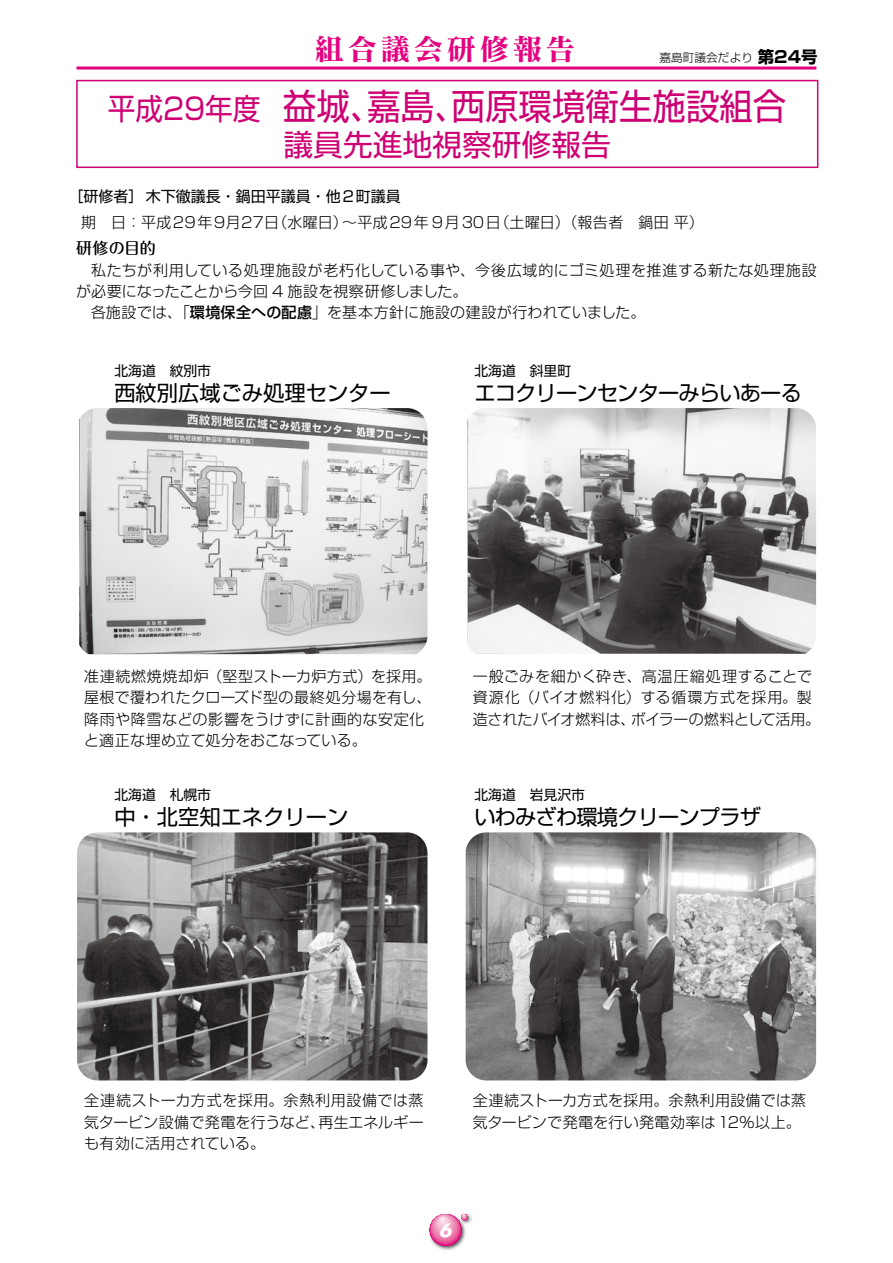
<style>
.page{position:relative;width:893px;height:1263px;background:#fff}
.page>*{position:absolute;margin:0;border:0;box-sizing:border-box;transform-origin:0 0}
.t1{font:36px "Shin Go Pro";color:#ce0073;scale:.93 1}
.t2{font:30px "Matisse Pro B";letter-spacing:.1em;color:#e4007f}
.t3{font:29.7px "Shin Go Pro";color:#ce0073}
.t4{font:29.7px "Shin Go Pro";color:#ce0073;scale:.93 1}
.t5{font:21.3px "Shin Go Pro";letter-spacing:-.04em;color:#000}
.t6{font:21.3px "Shin Go Pro";color:#000}
.t7{font:italic 700 18px "Futura";color:#fff}
.t8{font:700 16.35px "Shin Go Pro";color:#000}
.t9{font:500 15.9px "Maru Fo Pro";color:#000}
.t10{font:300 15px/21.3px "Shin Go Pro";letter-spacing:.02em;color:#000}
.t11{font:300 15px "Shin Go Pro";letter-spacing:.05em;color:#000}
.t12{font:300 15px "Shin Go Pro";letter-spacing:.055em;color:#000}
.t13{font:15px "Shin Go Pro";color:#000}
.t14{font:300 15px "Shin Go Pro";letter-spacing:-.02em;color:#000}
.t15{font:300 15px "Shin Go Pro";color:#000}
.t16{font:13.8px "Shin Go Pro";color:#000}
.t17{font:300 11.7px "Shin Go Pro";color:#000}
.s1{font-weight:500}
</style>
<div class="page">
<div style="left:76px;top:80px;width:742px;height:88px;border:2px solid #ce0073"></div>
<img style="left:79px;top:408px;width:348px;height:246px">
<img style="left:468px;top:408px;width:348px;height:246px">
<img style="left:77px;top:832px;width:350px;height:248px">
<img style="left:466px;top:832px;width:350px;height:248px">
<hr style="left:76px;top:67px;width:740px;height:3px;background:#e4007f">
<img style="left:429px;top:1213px;width:42px;height:37px">
<svg style="left:430px;top:1214px;width:32px;height:32px"></svg>
<div style="left:430px;top:1214px;width:31px;height:32px;background:#e40080;border-radius:50%"></div>
<svg style="left:430px;top:1214px;width:31px;height:31px"></svg>
<svg style="left:430px;top:1214px;width:30px;height:30px"></svg>
<div style="left:431px;top:1214px;width:29px;height:29px;background:#e84592;border-radius:50%"></div>
<div style="left:431px;top:1214px;width:28px;height:29px;background:#e84994;border-radius:50%"></div>
<div style="left:431px;top:1214px;width:28px;height:28px;background:#e9589a;border-radius:50%"></div>
<svg style="left:431px;top:1214px;width:28px;height:27px"></svg>
<div style="left:432px;top:1214px;width:26px;height:27px;background:#ea66a1;border-radius:50%"></div>
<div style="left:432px;top:1214px;width:26px;height:26px;background:#eb6ea5;border-radius:50%"></div>
<div style="left:432px;top:1214px;width:25px;height:25px;background:#ec78ab;border-radius:50%"></div>
<div style="left:433px;top:1214px;width:24px;height:24px;background:#ec78ab;border-radius:50%"></div>
<div style="left:433px;top:1214px;width:23px;height:24px;background:#ed7dae;border-radius:50%"></div>
<div style="left:433px;top:1215px;width:23px;height:23px;background:#ed7dae;border-radius:50%"></div>
<div style="left:433px;top:1215px;width:23px;height:22px;background:#ee84b2;border-radius:50%"></div>
<div style="left:433px;top:1215px;width:22px;height:22px;background:#ee84b2;border-radius:50%"></div>
<div style="left:433px;top:1215px;width:22px;height:21px;background:#ee87b4;border-radius:50%"></div>
<div style="left:434px;top:1215px;width:21px;height:21px;background:#ef8eb8;border-radius:50%"></div>
<div style="left:434px;top:1215px;width:20px;height:20px;background:#ef93bb;border-radius:50%"></div>
<div style="left:434px;top:1215px;width:20px;height:19px;background:#f095bc;border-radius:50%"></div>
<div style="left:435px;top:1215px;width:19px;height:19px;background:#f095bc;border-radius:50%"></div>
<div style="left:435px;top:1215px;width:18px;height:19px;background:#f09abf;border-radius:50%"></div>
<div style="left:435px;top:1215px;width:18px;height:18px;background:#f1a0c3;border-radius:50%"></div>
<div style="left:436px;top:1216px;width:16px;height:16px;background:#f2a7c8;border-radius:50%"></div>
<div style="left:436px;top:1216px;width:15px;height:15px;background:#f3aecc;border-radius:50%"></div>
<div style="left:436px;top:1216px;width:15px;height:14px;background:#f3b0cd;border-radius:50%"></div>
<div style="left:437px;top:1216px;width:14px;height:14px;background:#f3b0cd;border-radius:50%"></div>
<div style="left:437px;top:1216px;width:13px;height:13px;background:#f5b8d3;border-radius:50%"></div>
<div style="left:437px;top:1216px;width:12px;height:12px;background:#f5bdd5;border-radius:50%"></div>
<div style="left:438px;top:1216px;width:11px;height:12px;background:#f6bfd7;border-radius:50%"></div>
<div style="left:438px;top:1216px;width:11px;height:11px;background:#f6c3d9;border-radius:50%"></div>
<div style="left:438px;top:1216px;width:10px;height:10px;background:#f4bcd3;border-radius:50%"></div>
<div style="left:438px;top:1217px;width:10px;height:9px;background:#f7c9dd;border-radius:50%"></div>
<div style="left:439px;top:1217px;width:9px;height:9px;background:#f7cbdf;border-radius:50%"></div>
<div style="left:439px;top:1217px;width:8px;height:8px;background:#f8d1e2;border-radius:50%"></div>
<div style="left:439px;top:1217px;width:7px;height:7px;background:#f9d5e5;border-radius:50%"></div>
<div style="left:440px;top:1217px;width:6px;height:7px;background:#f9d7e6;border-radius:50%"></div>
<svg style="left:440px;top:1217px;width:5px;height:4px"></svg>
<svg style="left:461px;top:1214px;width:6px;height:6px"></svg>
<h3 class="t4" style="left:108px;top:85px;width:166px">平成29年度</h3>
<h2 class="t2" style="left:314px;top:29px;width:262px">組合議会研修報告</h2>
<p class="t8" style="left:758px;top:44px;width:61px">第24号</p>
<p class="t17" style="left:659px;top:48px;width:95px">嘉島町議会だより</p>
<h1 class="t1" style="left:452px;top:77px;width:362px">西原環境衛生施設組合</h1>
<h1 class="t1" style="left:283px;top:77px;width:109px">益城、</h1>
<h1 class="t1" style="left:367px;top:77px;width:109px">嘉島、</h1>
<h3 class="t3" style="left:283px;top:121px;width:329px">議員先進地視察研修報告</h3>
<p class="t13" style="left:69px;top:184px;width:334px">［研修者］木下徹議長・鍋田平議員・他２町議員</p>
<p class="t9" style="left:76px;top:235px;width:81px">研修の目的</p>
<p class="t10" style="left:76px;top:257px;width:742px">　私たちが利用している処理施設が老朽化している事や、今後広域的にゴミ処理を推進する新たな処理施設が必要になったことから今回 4 施設を視察研修しました。<br>　各施設では、「<span class="s1">環境保全への配慮</span>」を基本方針に施設の建設が行われていました。</p>
<p class="t10" style="left:81px;top:210px;width:624px">期　日：平成29年９月27 （日水曜日）～平成29年 9 月30 （日土曜日）（報告者　鍋田平(</p>
<p class="t16" style="left:114px;top:359px;width:98px">北海道　紋別市</p>
<h3 class="t6" style="left:114px;top:375px;width:278px">西紋別広域ごみ処理センター</h3>
<p class="t16" style="left:474px;top:359px;width:98px">北海道　斜里町</p>
<h3 class="t5" style="left:474px;top:375px;width:329px">エコクリーンセンターみらいあーる</h3>
<p class="t10" style="left:84px;top:664px;width:349px">准連続燃焼焼却炉（堅型ストーカ炉方式）を採用。屋根で覆われたクローズド型の最終処分場を有し、降雨や降雪などの影響をうけずに計画的な安定化と適正な埋め立て処分をおこなっている。</p>
<p class="t11" style="left:473px;top:664px;width:341px">一般ごみを細かく砕き、高温圧縮処理することで</p>
<p class="t12" style="left:473px;top:685px;width:341px">資源化（バイオ燃料化）する循環方式を採用。製</p>
<p class="t14" style="left:631px;top:706px;width:191px">ボイラーの燃料として活用。</p>
<p class="t15" style="left:473px;top:706px;width:164px">造されたバイオ燃料は、</p>
<p class="t16" style="left:114px;top:783px;width:98px">北海道　札幌市</p>
<h3 class="t6" style="left:114px;top:800px;width:235px">中・北空知エネクリーン</h3>
<p class="t16" style="left:474px;top:783px;width:112px">北海道　岩見沢市</p>
<h3 class="t5" style="left:474px;top:800px;width:288px">いわみざわ環境クリーンプラザ</h3>
<p class="t10" style="left:84px;top:1088px;width:341px;text-align:right">全連続ストーカ方式を採用。余熱利用設備では蒸再生エネルギー</p>
<p class="t10" style="left:84px;top:1109px;width:242px">気タービン設備で発電を行うなど、も有効に活用されている。</p>
<p class="t10" style="left:473px;top:1088px;width:335px">全連続ストーカ方式を採用。余熱利用設備では蒸気タービンで発電を行い発電効率は12％以上。</p>
<p class="t7" style="left:439px;top:1218px;width:14px">6</p>
</div>
